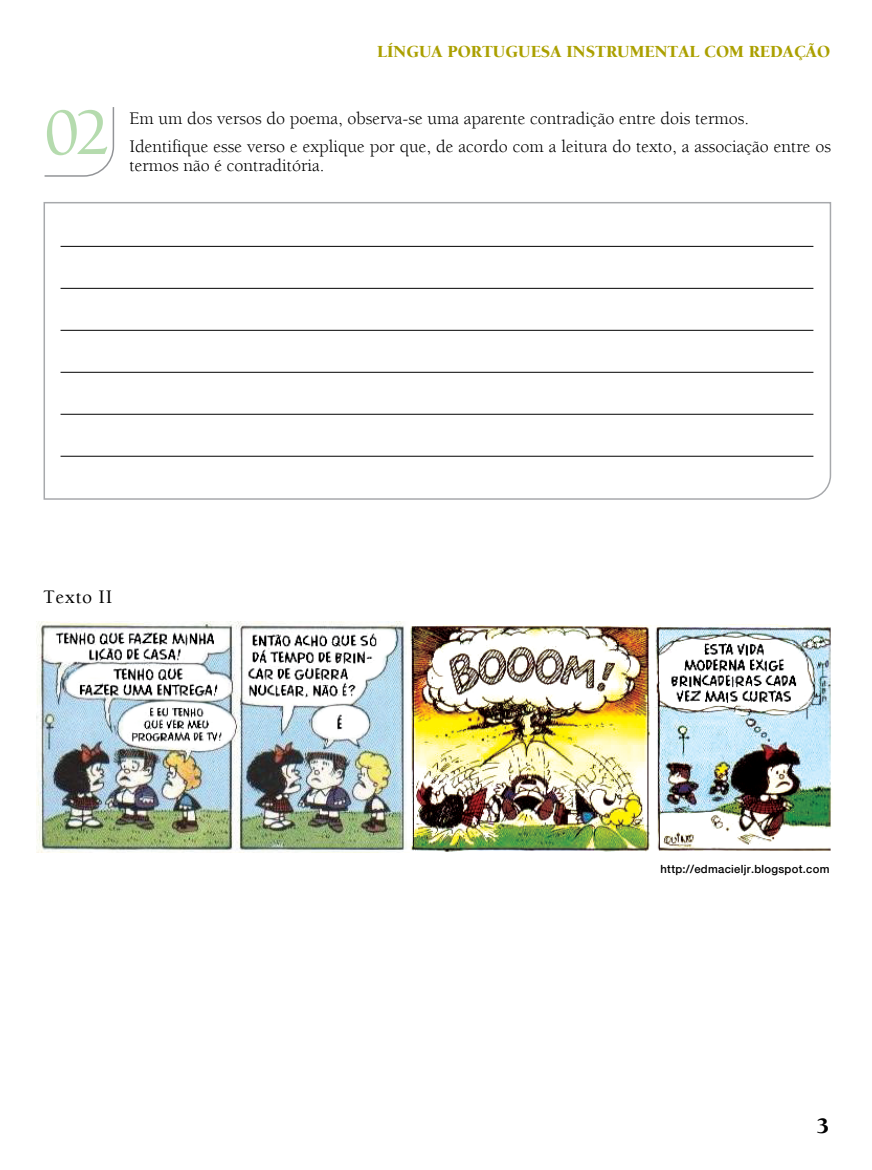
<style>
.page{position:relative;width:872px;height:1170px;background:#fff}
.page>*{position:absolute;margin:0;border:0;box-sizing:border-box;transform-origin:0 0}
.t1{font:500 67.5px "Berkeley";color:#b5dbae}
.t2{font:900 22.5px "Berkeley";color:#000}
.t3{font:500 19.5px "Berkeley";letter-spacing:.03em;color:#000}
.t4{font:18px/28px "Berkeley";color:#000}
.t5{font:900 17.25px "Berkeley";color:#aba000}
.t6{font:500 11.25px "Helvetica Neue";letter-spacing:.025em;color:#000}
</style>
<div class="page">
<svg style="left:44px;top:107px;width:71px;height:70px"></svg>
<svg style="left:43px;top:202px;width:789px;height:298px"></svg>
<hr style="left:61px;top:246px;width:752px;height:1px;background:#000">
<hr style="left:61px;top:288px;width:752px;height:1px;background:#000">
<hr style="left:61px;top:330px;width:752px;height:1px;background:#000">
<hr style="left:61px;top:372px;width:752px;height:1px;background:#000">
<hr style="left:61px;top:414px;width:752px;height:1px;background:#000">
<hr style="left:61px;top:456px;width:752px;height:1px;background:#000">
<img style="left:37px;top:621px;width:795px;height:232px">
<p class="t5" style="left:377px;top:42px;width:454px">LÍNGUA PORTUGUESA INSTRUMENTAL COM REDAÇÃO</p>
<h1 class="t1" style="left:44px;top:97px;width:67px">02</h1>
<p class="t4" style="left:129px;top:104px;width:703px">Em um dos versos do poema, observa-se uma aparente contradição entre dois termos.<br>Identifique esse verso e explique por que, de acordo com a leitura do texto, a associação entre os</p>
<p class="t4" style="left:129px;top:152px;width:196px">termos não é contraditória.</p>
<p class="t3" style="left:43px;top:586px;width:71px">Texto II</p>
<p class="t6" style="left:660px;top:862px;width:170px">http://edmacieljr.blogspot.com</p>
<p class="t2" style="left:817px;top:1113px;width:14px">3</p>
</div>
